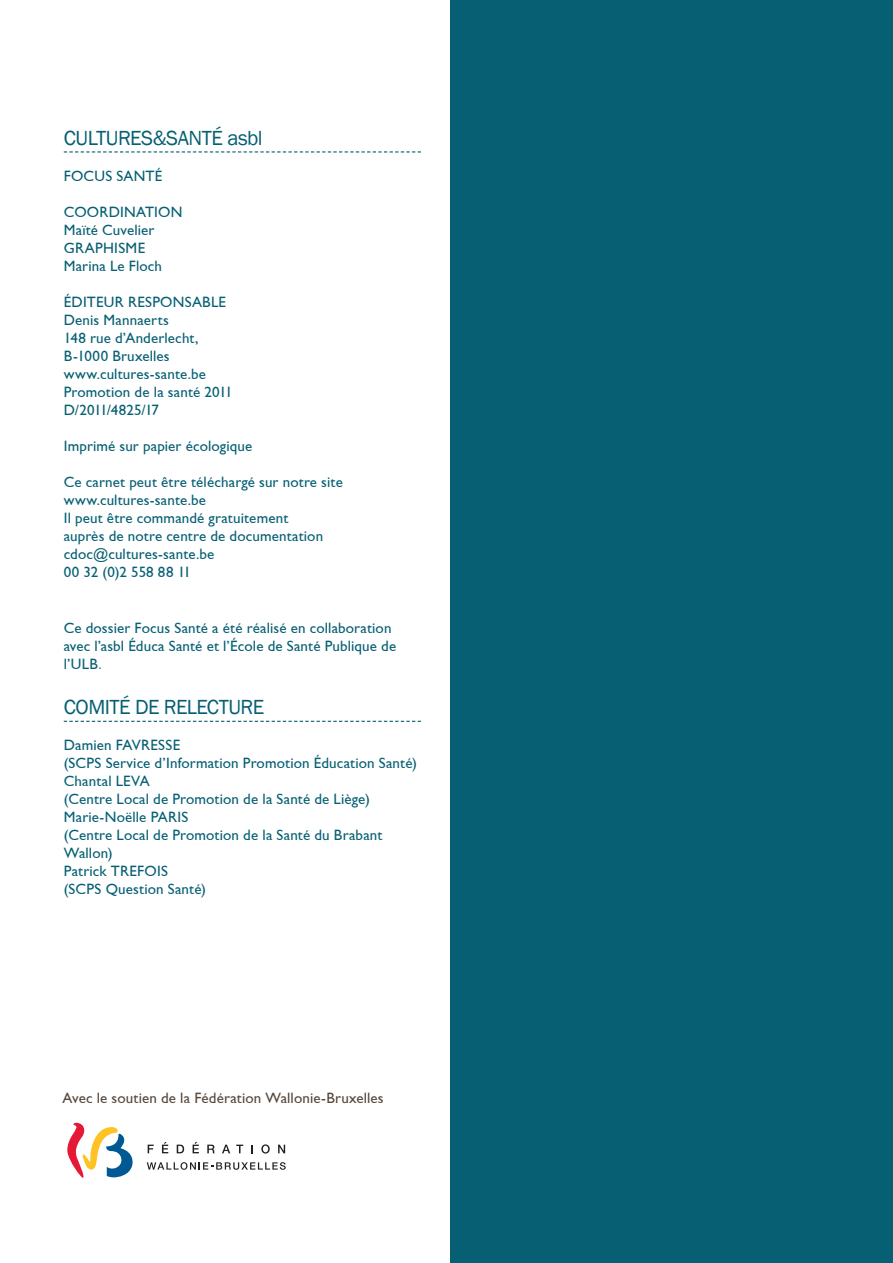
<style>
.page{position:relative;width:893px;height:1263px;background:#fff}
.page>*{position:absolute;margin:0;border:0;box-sizing:border-box;transform-origin:0 0}
.t1{font:21px "Franklin Gothic";letter-spacing:-.025em;color:#065f73}
.t2{font:15px/18px "Gill Sans";letter-spacing:.01em;color:#065f73}
.t3{font:15px "Gill Sans";letter-spacing:.01em;color:#564639}
.s1{color:#3b7589}
</style>
<div class="page">
<svg style="left:64px;top:721px;width:357px;height:1px"></svg>
<div style="left:451px;top:0;width:442px;height:1263px;background:#065f73"></div>
<svg style="left:148px;top:1144px;width:6px;height:9px"></svg>
<svg style="left:162px;top:1142px;width:6px;height:11px"></svg>
<svg style="left:177px;top:1144px;width:7px;height:9px"></svg>
<svg style="left:193px;top:1142px;width:6px;height:11px"></svg>
<svg style="left:207px;top:1144px;width:8px;height:9px"></svg>
<svg style="left:222px;top:1144px;width:8px;height:9px"></svg>
<svg style="left:236px;top:1144px;width:7px;height:9px"></svg>
<svg style="left:251px;top:1145px;width:2px;height:8px"></svg>
<svg style="left:261px;top:1144px;width:9px;height:9px"></svg>
<svg style="left:278px;top:1144px;width:7px;height:9px"></svg>
<svg style="left:147px;top:1162px;width:139px;height:8px"></svg>
<svg style="left:67px;top:1122px;width:66px;height:56px"></svg>
<svg style="left:64px;top:151px;width:357px;height:2px"></svg>
<h1 class="t1" style="left:64px;top:125px;width:200px">CULTURES&amp;SANTÉ ASBL</h1>
<p class="t2" style="left:64px;top:167px;width:19px">Focus</p>
<p class="t2" style="left:116px;top:167px;width:18px">Santé</p>
<p class="t2" style="left:64px;top:203px;width:12px">Coordina</p>
<p class="t2" style="left:64px;top:203px;width:101px;text-indent:81px">tion<br>Maïté Cuvelier<br>Grap</p>
<p class="t2" style="left:64px;top:239px;width:100px;text-align:center">hisme<br>Marina Le Floch</p>
<p class="t2" style="left:64px;top:293px;width:29px">éditeur</p>
<p class="t2" style="left:64px;top:293px;width:171px;text-indent:64px">responsable<br>Denis Mannaerts<br>148 rue d’Anderlecht,<br>B-1000 Bruxelles www.cultures-sante.be<br>Promotion de la santé 2011<br>D/2011/4825/17</p>
<p class="t2" style="left:64px;top:437px;width:190px">Imprimé sur papier écologique</p>
<p class="t2" style="left:64px;top:473px;width:281px">Ce carnet peut être téléchargé sur notre site www.cultures-sante.be<br>Il peut être commandé gratuitement<br>auprès de notre centre de documentation cdoc@cultures-sante.be<br>00 32 (0)2 558 88 11</p>
<p class="t2" style="left:64px;top:619px;width:334px">Ce dossier Focus Santé a été réalisé en collaboration avec l’asbl Éduca Santé et l’École de Santé Publique de l’ULB<span class="s1">.</span></p>
<h1 class="t1" style="left:64px;top:694px;width:202px">COMITÉ DE RELECTURE</h1>
<p class="t2" style="left:64px;top:736px;width:355px">Damien FAVRESSE<br>(SCPS Service d’Information Promotion Éducation Santé)<br>Chantal LEVA<br>(Centre Local de Promotion de la Santé de Liège)<br>Marie-Noëlle PARIS<br>(Centre Local de Promotion de la Santé du Brabant<br>Wallon)<br>Patrick TREFOIS<br>(SCPS Question Santé)</p>
<p class="t3" style="left:63px;top:1089px;width:323px">Avec le soutien de la Fédération Wallonie-Bruxelles</p>
</div>
